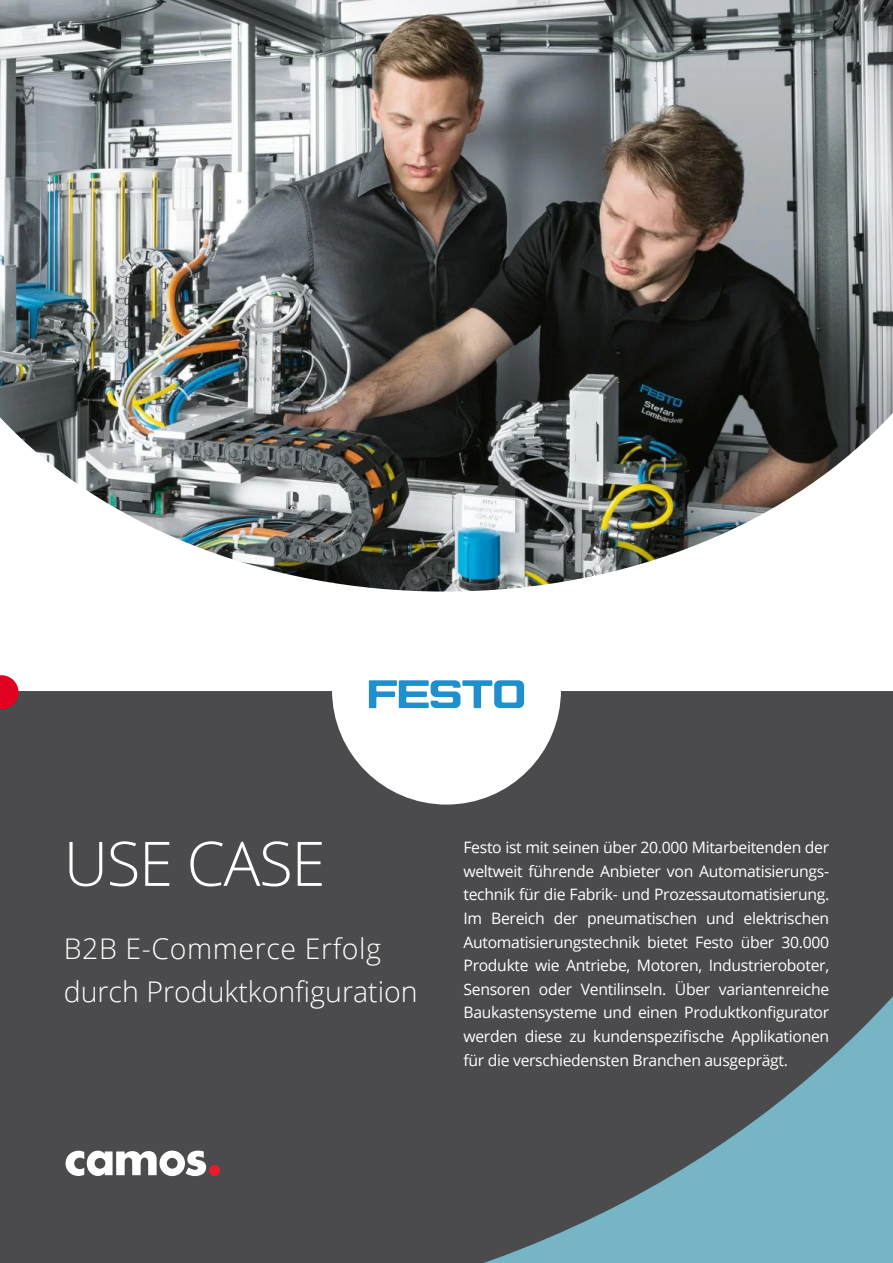
<style>
.page{position:relative;width:893px;height:1263px;background:#fff}
.page>*{position:absolute;margin:0;border:0;box-sizing:border-box;transform-origin:0 0}
._02_Überschrift_1{font:300 61.5px "Open Sans";letter-spacing:-.02em;color:#fff}
._02_Überschrift_1-2{font:300 28.5px/42.8px "Open Sans";color:#fff}
._04_Liste_Stichpunkte{font:15.75px/23.7px "Open Sans";letter-spacing:-.02em;color:#fff;text-align:justify}
</style>
<div class="page">
<svg style="left:0;top:697px;width:893px;height:566px;background:#4f5458"></svg>
<div style="left:19px;top:691px;width:874px;height:6px;background:#4b4b4d"></div>
<svg style="left:66px;top:1150px;width:140px;height:26px"></svg>
<div style="left:209px;top:1165px;width:11px;height:11px;background:#ea1b2d;border-radius:50%"></div>
<svg style="left:0;top:675px;width:19px;height:34px"></svg>
<div style="left:332px;top:576px;width:229px;height:228px;background:#fff;border-radius:50%"></div>
<svg style="left:369px;top:680px;width:155px;height:28px"></svg>
<img style="left:0;top:0;width:893px;height:591px">
<p class="_02_Überschrift_1" style="left:64px;top:821px;width:263px">USE CASE</p>
<p class="_02_Überschrift_1-2" style="left:64px;top:927px;width:355px">B2B E-Commerce Erfolg durch Produktkonfiguration</p>
<p class="_04_Liste_Stichpunkte" style="left:463px;top:835px;width:367px">Festo ist mit seinen über 20.000 Mitarbeitenden der weltweit führende Anbieter von Automatisierungs&shy;technik für die Fabrik- und Prozessautomatisierung.<br>Im Bereich der pneumatischen und elektrischen Automatisierungstechnik bietet Festo über 30.000<br>Produkte wie Antriebe, Motoren, Industrieroboter, Sensoren oder Ventilinseln. Über variantenreiche Baukastensysteme und einen Produktkonfigurator werden diese zu kundenspezifische Applikationen für die verschiedensten Branchen ausgeprägt.</p>
</div>
